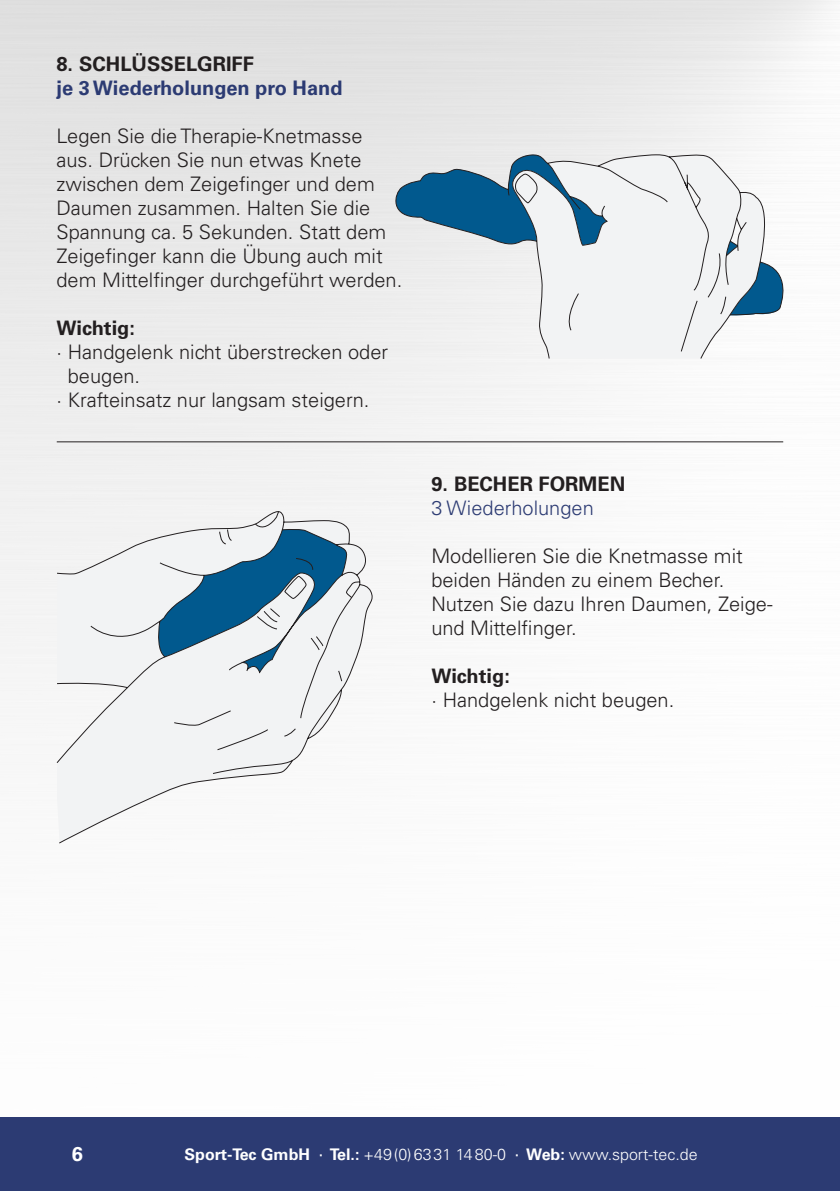
<style>
.page{position:relative;width:840px;height:1191px;background:#fff}
.page>*{position:absolute;margin:0;border:0;box-sizing:border-box;transform-origin:0 0}
.Bodytext_Anleitungen{font:300 20px/24px "Univers LT Std";color:#231f20}
.Bodytext_Anleitungen-2{font:700 20px "Univers LT Std";color:#231f20}
.Bodytext_Anleitungen-3{font:700 20px "Univers LT Std";color:#2c3b73}
.Bodytext_Anleitungen-4{font:300 20px "Univers LT Std";color:#2c3b73}
.t1{font:700 20px "Univers LT Std";color:#fff}
.t2{font:300 16px "Univers LT Std";color:#fff}
.s1{font-weight:700}
.s2{font-weight:400}
</style>
<div class="page">
<div style="left:0;top:1117px;width:839px;height:74px;background:#2c3b73"></div>
<hr style="left:57px;top:441px;width:725px;height:1px;background:#231f20">
<svg style="left:389px;top:153px;width:403px;height:206px"></svg>
<div style="left:56px;top:508px;width:319px;height:335px;background:#f2f3f4"></div>
<svg style="left:157px;top:511px;width:190px;height:161px"></svg>
<p class="Bodytext_Anleitungen-2" style="left:56px;top:52px;width:199px">8. SCHLÜSSELGRIFF</p>
<p class="Bodytext_Anleitungen-3" style="left:56px;top:76px;width:287px">je 3 Wiederholungen pro Hand</p>
<p class="Bodytext_Anleitungen" style="left:56px;top:124px;width:347px">Legen Sie die Therapie-Knetmasse aus. Drücken Sie nun etwas Knete zwischen dem Zeigefinger und dem Daumen zusammen. Halten Sie die Spannung ca. 5 Sekunden. Statt dem Zeigefinger kann die Übung auch mit dem Mittelfinger durchgeführt werden.</p>
<p class="Bodytext_Anleitungen-2" style="left:56px;top:316px;width:80px">Wichtig:</p>
<p class="Bodytext_Anleitungen" style="left:56px;top:340px;width:333px">· Handgelenk nicht überstrecken oder</p>
<p class="Bodytext_Anleitungen" style="left:68px;top:364px;width:74px">beugen.</p>
<p class="Bodytext_Anleitungen" style="left:56px;top:388px;width:314px">· Krafteinsatz nur langsam steigern.</p>
<p class="Bodytext_Anleitungen-2" style="left:431px;top:472px;width:195px">9. BECHER FORMEN</p>
<p class="Bodytext_Anleitungen-4" style="left:431px;top:496px;width:164px">3 Wiederholungen</p>
<p class="Bodytext_Anleitungen" style="left:431px;top:544px;width:342px">Modellieren Sie die Knetmasse mit beiden Händen zu einem Becher.<br>Nutzen Sie dazu Ihren Daumen, Zeige&shy;und Mittelfinger.</p>
<p class="Bodytext_Anleitungen-2" style="left:431px;top:664px;width:80px">Wichtig:</p>
<p class="Bodytext_Anleitungen" style="left:431px;top:688px;width:244px">· Handgelenk nicht beugen.</p>
<p class="t1" style="left:72px;top:1142px;width:13px">6</p>
<p class="t2" style="left:184px;top:1144px;width:514px"><span class="s1">Sport-Tec GmbH</span> <span class="s2">∙</span> <span class="s1">Tel.:</span> +49(0)6331 1480-0 <span class="s2">∙</span> <span class="s1">Web:</span> www.sport-tec.de</p>
</div>
